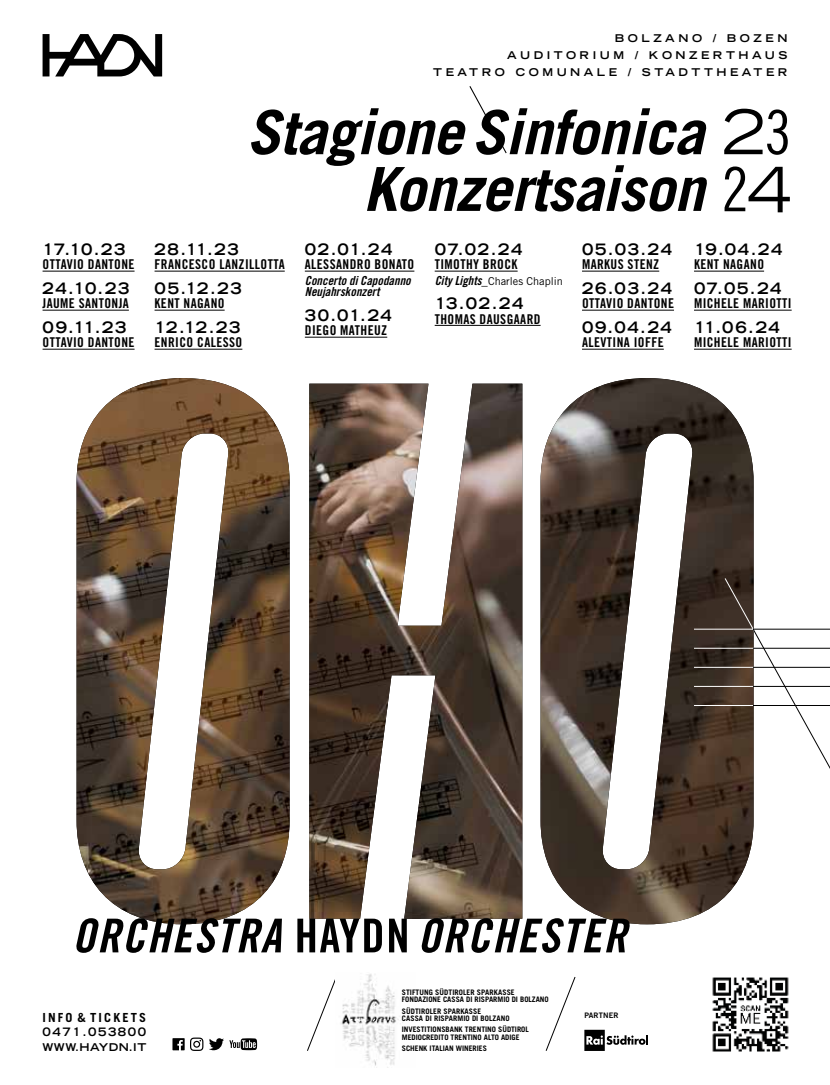
<style>
.page{position:relative;width:830px;height:1085px;background:#fff}
.page>*{position:absolute;margin:0;border:0;box-sizing:border-box;transform-origin:0 0}
.t1{font:italic 700 61.05px "Trade Gothic LT Std";letter-spacing:-.01em;color:#000}
.t2{font:italic 700 60.75px "Trade Gothic LT Std";letter-spacing:-.01em;color:#000}
.t3{font:700 expanded 15.75px "Trade Gothic LT Std";letter-spacing:.095em;color:#000}
.t4{font:13.5px "Trade Gothic LT Std Bold Condensed No.20";letter-spacing:.03em;color:#000}
.t5{font:italic 12.45px/11.9px "Trade Gothic LT Std Bold Condensed No.20";color:#000}
.t6{font:700 12.45px "Trade Gothic LT Std";letter-spacing:.17em;color:#000}
.t7{font:700 expanded 11.55px "Trade Gothic LT Std";letter-spacing:.135em;color:#000}
.t8{font:10.95px "Trade Gothic LT Std";color:#000}
.t9{font:700 expanded 10.8px "Trade Gothic LT Std";letter-spacing:.045em;color:#000}
.t10{font:700 expanded 10.65px/17.1px "Trade Gothic LT Std";letter-spacing:.33em;color:#000;text-align:right}
.t11{font:700 7.5px/7.5px "Trade Gothic LT Std";color:#000}
.t12{font:7.5px "Trade Gothic LT Std Bold No.2";letter-spacing:.02em;color:#000}
.s1{font-weight:400;font-style:normal;font-stretch:expanded}
.s2{font-family:"Trade Gothic LT Std Condensed No.18";font-weight:400;font-style:normal}
.s3{font-family:"Trade Gothic LT Std Condensed No.18";font-weight:400;font-style:normal;font-size:61.05px}
.s4{font-weight:400;font-style:normal;font-stretch:expanded;font-size:61.05px}
.s5{font-family:"Trade Gothic LT Std Bold Condensed No.20";font-style:italic;font-size:12.45px}
</style>
<div class="page">
<svg style="left:545px;top:977px;width:31px;height:74px"></svg>
<svg style="left:307px;top:979px;width:28px;height:72px"></svg>
<img style="left:77px;top:378px;width:676px;height:546px">
<svg style="left:76px;top:918px;width:554px;height:34px"></svg>
<svg style="left:43px;top:34px;width:119px;height:42px"></svg>
<svg style="left:469px;top:86px;width:38px;height:68px"></svg>
<img style="left:341px;top:974px;width:62px;height:92px">
<svg style="left:172px;top:1038px;width:12px;height:12px"></svg>
<svg style="left:209px;top:1038px;width:48px;height:12px"></svg>
<svg style="left:190px;top:1037px;width:13px;height:13px"></svg>
<svg style="left:584px;top:1029px;width:64px;height:21px"></svg>
<hr style="left:693px;top:628px;width:60px;height:1px;background:#fff">
<hr style="left:693px;top:666px;width:60px;height:1px;background:#fff">
<hr style="left:693px;top:705px;width:60px;height:1px;background:#fff">
<hr style="left:693px;top:647px;width:60px;height:1px;background:#fff">
<hr style="left:693px;top:685px;width:60px;height:1px;background:#fff">
<svg style="left:723px;top:577px;width:106px;height:250px"></svg>
<hr style="left:753px;top:628px;width:76px;height:1px;background:#000">
<hr style="left:753px;top:666px;width:76px;height:1px;background:#000">
<hr style="left:753px;top:705px;width:76px;height:1px;background:#000">
<hr style="left:753px;top:647px;width:76px;height:1px;background:#000">
<hr style="left:753px;top:685px;width:76px;height:1px;background:#000">
<img style="left:712px;top:977px;width:77px;height:75px">
<hr style="left:43px;top:271px;width:91px;height:1px;background:#000">
<hr style="left:43px;top:310px;width:86px;height:1px;background:#000">
<hr style="left:43px;top:349px;width:91px;height:1px;background:#000">
<hr style="left:154px;top:271px;width:130px;height:1px;background:#000">
<hr style="left:154px;top:310px;width:70px;height:1px;background:#000">
<hr style="left:154px;top:349px;width:88px;height:1px;background:#000">
<hr style="left:305px;top:271px;width:109px;height:1px;background:#000">
<hr style="left:305px;top:337px;width:82px;height:1px;background:#000">
<hr style="left:434px;top:271px;width:83px;height:1px;background:#000">
<hr style="left:434px;top:325px;width:106px;height:1px;background:#000">
<hr style="left:581px;top:271px;width:78px;height:1px;background:#000">
<hr style="left:581px;top:310px;width:92px;height:1px;background:#000">
<hr style="left:581px;top:349px;width:82px;height:1px;background:#000">
<hr style="left:693px;top:271px;width:70px;height:1px;background:#000">
<hr style="left:693px;top:310px;width:98px;height:1px;background:#000">
<hr style="left:693px;top:349px;width:98px;height:1px;background:#000">
<p class="t3" style="left:43px;top:239px;width:84px">17.10.23</p>
<p class="t4" style="left:43px;top:256px;width:93px">OTTAVIO DANTONE</p>
<p class="t3" style="left:43px;top:278px;width:88px">24.10.23</p>
<p class="t4" style="left:43px;top:295px;width:88px">JAUME SANTONJA</p>
<p class="t3" style="left:43px;top:317px;width:85px">09.11.23</p>
<p class="t4" style="left:43px;top:334px;width:93px">OTTAVIO DANTONE</p>
<p class="t10" style="left:433px;top:29px;width:355px">BOLZANO / BOZEN<br>AUDITORIUM / KONZERTHAUS<br>TEATRO COMUNALE / STADTTHEATER</p>
<h1 class="t1" style="left:246px;top:95px;width:546px">Stagione Sinfonica <span class="s1">2</span><span class="s2">3</span></h1>
<h2 class="t2" style="left:363px;top:152px;width:430px">Konzertsaison <span class="s3">2</span><span class="s4">4</span></h2>
<p class="t3" style="left:154px;top:239px;width:86px">28.11.23</p>
<p class="t4" style="left:154px;top:256px;width:132px">FRANCESCO LANZILLOTTA</p>
<p class="t3" style="left:154px;top:278px;width:89px">05.12.23</p>
<p class="t4" style="left:154px;top:295px;width:72px">KENT NAGANO</p>
<p class="t3" style="left:154px;top:317px;width:88px">12.12.23</p>
<p class="t4" style="left:154px;top:334px;width:89px">ENRICO CALESSO</p>
<p class="t3" style="left:305px;top:239px;width:89px">02.01.24</p>
<p class="t4" style="left:305px;top:256px;width:111px">ALESSANDRO BONATO</p>
<p class="t5" style="left:305px;top:274px;width:107px">Concerto di Capodanno<br>Neujahrskonzert</p>
<p class="t3" style="left:305px;top:305px;width:89px">30.01.24</p>
<p class="t4" style="left:305px;top:322px;width:84px">DIEGO MATHEUZ</p>
<p class="t3" style="left:434px;top:239px;width:89px">07.02.24</p>
<p class="t4" style="left:434px;top:256px;width:84px">TIMOTHY BROCK</p>
<p class="t8" style="left:434px;top:274px;width:130px"><span class="s5">City Lights_</span>Charles Chaplin</p>
<p class="t3" style="left:434px;top:293px;width:90px">13.02.24</p>
<p class="t4" style="left:434px;top:310px;width:107px">THOMAS DAUSGAARD</p>
<p class="t3" style="left:581px;top:239px;width:92px">05.03.24</p>
<p class="t4" style="left:581px;top:256px;width:79px">MARKUS STENZ</p>
<p class="t3" style="left:581px;top:278px;width:92px">26.03.24</p>
<p class="t4" style="left:581px;top:295px;width:93px">OTTAVIO DANTONE</p>
<p class="t3" style="left:581px;top:317px;width:91px">09.04.24</p>
<p class="t4" style="left:581px;top:334px;width:83px">ALEVTINA IOFFE</p>
<p class="t3" style="left:693px;top:239px;width:90px">19.04.24</p>
<p class="t4" style="left:693px;top:256px;width:72px">KENT NAGANO</p>
<p class="t3" style="left:693px;top:278px;width:89px">07.05.24</p>
<p class="t4" style="left:693px;top:295px;width:99px">MICHELE MARIOTTI</p>
<p class="t3" style="left:693px;top:317px;width:87px">11.06.24</p>
<p class="t4" style="left:693px;top:334px;width:99px">MICHELE MARIOTTI</p>
<p class="t6" style="left:43px;top:1009px;width:105px">INFO &amp; TICKETS</p>
<p class="t7" style="left:43px;top:1024px;width:105px">0471.053800</p>
<p class="t9" style="left:43px;top:1039px;width:105px">WWW.HAYDN.IT</p>
<p class="t11" style="left:401px;top:988px;width:148px">STIFTUNG SÜDTIROLER SPARKASSE<br>FONDAZIONE CASSA DI RISPARMIO DI BOLZANO</p>
<p class="t11" style="left:401px;top:1006px;width:109px">SÜDTIROLER SPARKASSE<br>CASSA DI RISPARMIO DI BOLZANO</p>
<p class="t11" style="left:401px;top:1025px;width:128px">INVESTITIONSBANK TRENTINO SÜDTIROL<br>MEDIOCREDITO TRENTINO ALTO ADIGE</p>
<p class="t11" style="left:401px;top:1044px;width:87px">SCHENK ITALIAN WINERIES</p>
<p class="t12" style="left:584px;top:1010px;width:36px">PARTNER</p>
</div>
